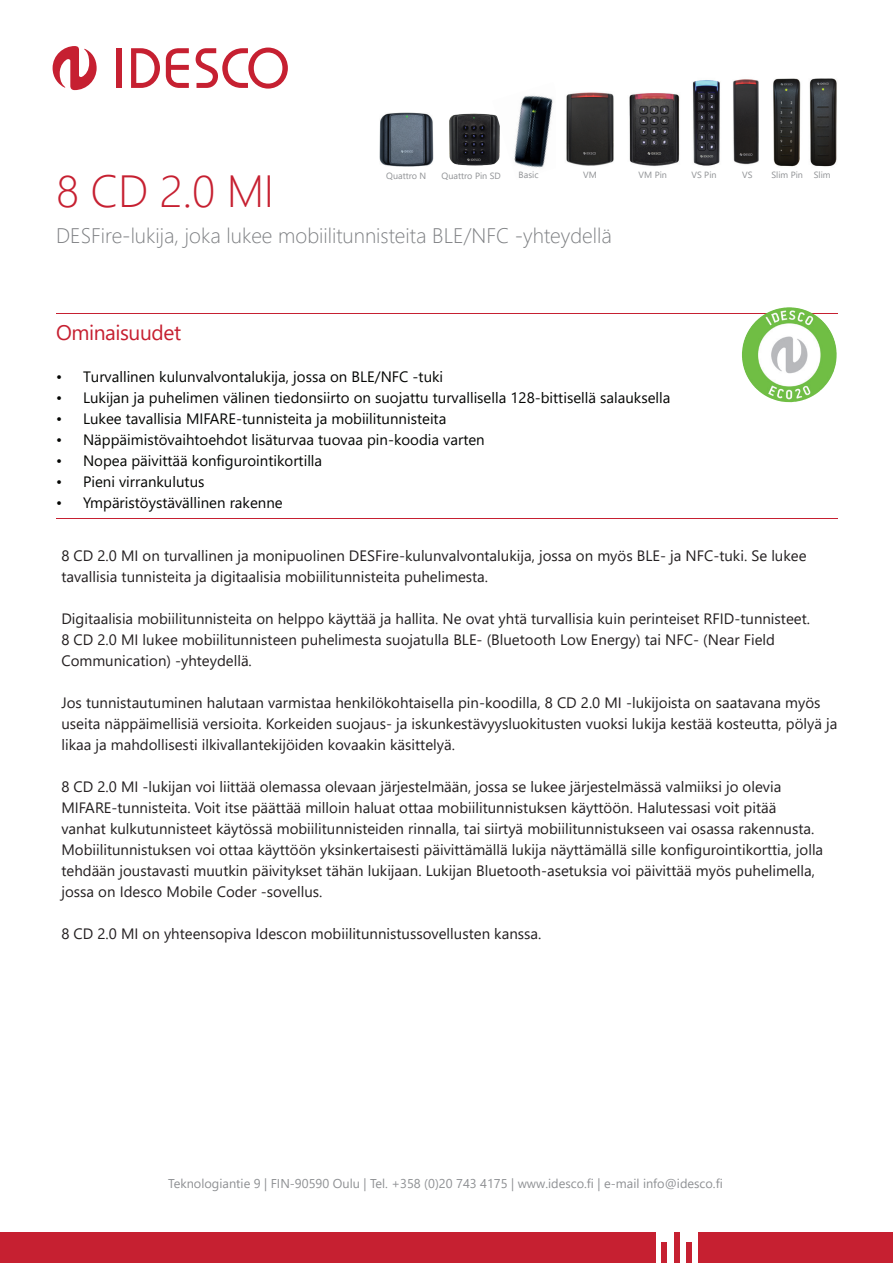
<style>
.page{position:relative;width:893px;height:1263px;background:#fff}
.page>*{position:absolute;margin:0;border:0;box-sizing:border-box;transform-origin:0 0}
.t1{font:300 45px "Segoe UI";color:#c62031}
.t2{font:300 21px "Segoe UI";color:#7e8083}
.t3{font:21px "Segoe UI";letter-spacing:-.02em;color:#c62031}
.t4{font:15px/21px "Segoe UI";color:#231f20}
.t5{font:15px "Segoe UI";color:#040503}
.t6{font:12.75px "Segoe UI";color:#8f9194}
.t7{font:9px "Segoe UI";color:#8f9194}
</style>
<div class="page">
<img style="left:733px;top:79px;width:26px;height:86px">
<hr style="left:56px;top:518px;width:781px;height:1px;background:#c62031">
<hr style="left:56px;top:313px;width:782px;height:1px;background:#c62031">
<img style="left:742px;top:308px;width:44px;height:74px">
<svg style="left:53px;top:46px;width:44px;height:44px"></svg>
<div style="left:116px;top:48px;width:6px;height:40px;background:#c62031"></div>
<svg style="left:196px;top:48px;width:92px;height:41px"></svg>
<svg style="left:166px;top:48px;width:23px;height:40px"></svg>
<svg style="left:131px;top:48px;width:29px;height:40px"></svg>
<div style="left:0;top:1233px;width:893px;height:30px;background:#c62031"></div>
<div style="left:656px;top:1232px;width:41px;height:31px;background:#fff"></div>
<div style="left:674px;top:1233px;width:6px;height:30px;background:#c62031"></div>
<div style="left:661px;top:1243px;width:6px;height:20px;background:#c62031"></div>
<div style="left:686px;top:1243px;width:6px;height:20px;background:#c62031"></div>
<img style="left:449px;top:113px;width:43px;height:53px">
<img style="left:773px;top:78px;width:64px;height:89px">
<img style="left:380px;top:113px;width:53px;height:53px">
<img style="left:492px;top:95px;width:61px;height:73px">
<img style="left:566px;top:92px;width:48px;height:74px">
<img style="left:629px;top:80px;width:91px;height:86px">
<p class="t7" style="left:386px;top:168px;width:42px">Quattro N</p>
<p class="t7" style="left:442px;top:167px;width:61px">Quattro Pin SD</p>
<p class="t7" style="left:519px;top:166px;width:21px">Basic</p>
<p class="t7" style="left:583px;top:166px;width:15px">VM</p>
<p class="t7" style="left:639px;top:166px;width:30px">VM Pin</p>
<p class="t7" style="left:691px;top:166px;width:27px">VS Pin</p>
<p class="t7" style="left:742px;top:166px;width:12px">VS</p>
<p class="t7" style="left:771px;top:166px;width:61px">Slim Pin Slim</p>
<h1 class="t1" style="left:56px;top:149px;width:220px">8 CD 2.0 MI</h1>
<h2 class="t2" style="left:56px;top:216px;width:557px">DESFire-lukija, joka lukee mobiilitunnisteita BLE/NFC -yhteydellä</h2>
<h2 class="t3" style="left:56px;top:312px;width:127px">Ominaisuudet</h2>
<p class="t5" style="left:56px;top:362px;width:389px">• Turvallinen kulunvalvontalukija, jossa on BLE/NFC -tuki</p>
<p class="t5" style="left:56px;top:383px;width:616px">• Lukijan ja puhelimen välinen tiedonsiirto on suojattu turvallisella 128-bittisellä salauksella</p>
<p class="t5" style="left:56px;top:404px;width:392px">• Lukee tavallisia MIFARE-tunnisteita ja mobiilitunnisteita</p>
<p class="t5" style="left:56px;top:425px;width:430px">• Näppäimistövaihtoehdot lisäturvaa tuovaa pin-koodia varten</p>
<p class="t5" style="left:56px;top:446px;width:268px">• Nopea päivittää konfigurointikortilla</p>
<p class="t5" style="left:56px;top:467px;width:150px">• Pieni virrankulutus</p>
<p class="t5" style="left:56px;top:488px;width:228px">• Ympäristöystävällinen rakenne</p>
<p class="t4" style="left:61px;top:544px;width:747px">8 CD 2.0 MI on turvallinen ja monipuolinen DESFire-kulunvalvontalukija, jossa on myös BLE- ja NFC-tuki. Se lukee tavallisia tunnisteita ja digitaalisia mobiilitunnisteita puhelimesta.</p>
<p class="t4" style="left:61px;top:607px;width:750px">Digitaalisia mobiilitunnisteita on helppo käyttää ja hallita. Ne ovat yhtä turvallisia kuin perinteiset RFID-tunnisteet.<br>8 CD 2.0 MI lukee mobiilitunnisteen puhelimesta suojatulla BLE- (Bluetooth Low Energy) tai NFC- (Near Field<br>Communication) -yhteydellä.</p>
<p class="t4" style="left:61px;top:691px;width:777px">Jos tunnistautuminen halutaan varmistaa henkilökohtaisella pin-koodilla, 8 CD 2.0 MI -lukijoista on saatavana myös useita näppäimellisiä versioita. Korkeiden suojaus- ja iskunkestävyysluokitusten vuoksi lukija kestää kosteutta, pölyä ja likaa ja mahdollisesti ilkivallantekijöiden kovaakin käsittelyä.</p>
<p class="t4" style="left:61px;top:775px;width:763px">8 CD 2.0 MI -lukijan voi liittää olemassa olevaan järjestelmään, jossa se lukee järjestelmässä valmiiksi jo olevia MIFARE-tunnisteita. Voit itse päättää milloin haluat ottaa mobiilitunnistuksen käyttöön. Halutessasi voit pitää vanhat kulkutunnisteet käytössä mobiilitunnisteiden rinnalla, tai siirtyä mobiilitunnistukseen vai osassa rakennusta.<br>Mobiilitunnistuksen voi ottaa käyttöön yksinkertaisesti päivittämällä lukija näyttämällä sille konfigurointikorttia, jolla tehdään joustavasti muutkin päivitykset tähän lukijaan. Lukijan Bluetooth-asetuksia voi päivittää myös puhelimella, jossa on Idesco Mobile Coder -sovellus.</p>
<p class="t4" style="left:61px;top:922px;width:482px">8 CD 2.0 MI on yhteensopiva Idescon mobiilitunnistussovellusten kanssa.</p>
<p class="t6" style="left:168px;top:1172px;width:556px">Teknologiantie 9 | FIN-90590 Oulu | Tel. +358 (0)20 743 4175 | www.idesco.fi | e-mail info@idesco.fi</p>
</div>
